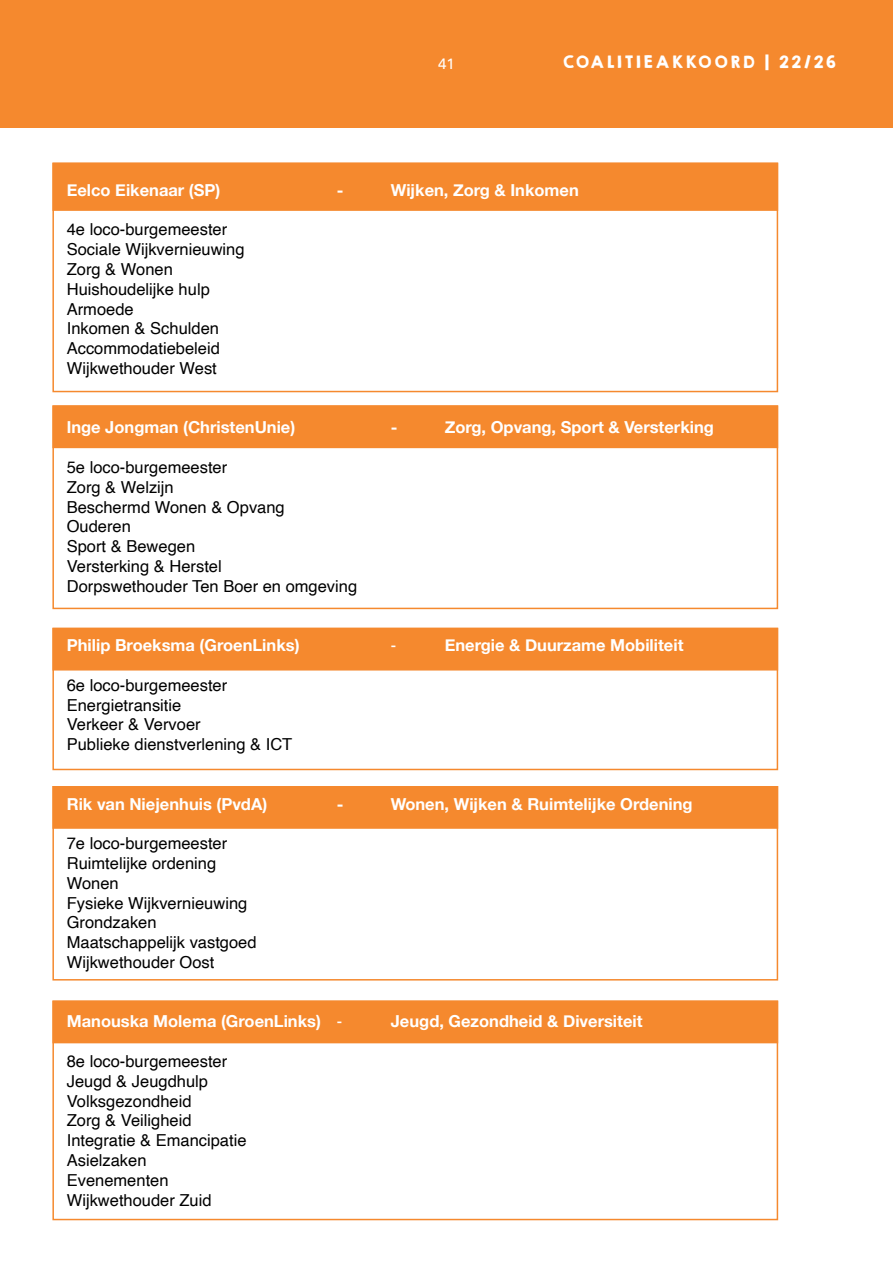
<style>
.page{position:relative;width:893px;height:1263px;background:#fff}
.page>*{position:absolute;margin:0;border:0;box-sizing:border-box;transform-origin:0 0}
.t1{font:16.5px/19.8px "Helvetica";color:#000}
.t2{font:700 16.5px "Helvetica Neue";color:#fff}
.t3{font:16.5px "Helvetica";color:#fff}
.t4{font:15.15px "KG Second Chances Solid";letter-spacing:.21em;color:#fff}
.t5{font:15px "Univers";color:#fff}
.s1{font-family:"Helvetica"}
.s2{font-family:"Helvetica";font-weight:400}
</style>
<div class="page">
<div style="left:0;top:0;width:893px;height:128px;background:#f5892e"></div>
<hr style="left:765px;top:54px;width:3px;height:16px;background:#fff">
<div style="left:52px;top:163px;width:726px;height:48px;background:#f5892e;border:2px solid #f5892e"></div>
<div style="left:52px;top:405px;width:726px;height:204px;border:2px solid #f5892e"></div>
<div style="left:52px;top:405px;width:726px;height:43px;background:#f5892e;border:2px solid #f5892e"></div>
<div style="left:52px;top:628px;width:726px;height:142px;border:2px solid #f5892e"></div>
<div style="left:52px;top:628px;width:726px;height:42px;background:#f5892e"></div>
<div style="left:52px;top:786px;width:726px;height:194px;border:2px solid #f5892e"></div>
<div style="left:52px;top:786px;width:726px;height:43px;background:#f5892e;border:2px solid #f5892e"></div>
<div style="left:52px;top:1000px;width:726px;height:220px;border:2px solid #f5892e"></div>
<div style="left:52px;top:1000px;width:726px;height:43px;background:#f5892e;border:2px solid #f5892e"></div>
<p class="t5" style="left:438px;top:54px;width:18px">41</p>
<p class="t4" style="left:563px;top:53px;width:193px">COALITIEAKKOORD</p>
<p class="t4" style="left:779px;top:53px;width:58px">22/26</p>
<p class="t2" style="left:67px;top:177px;width:155px">Eelco Eikenaar (SP)</p>
<p class="t2" style="left:337px;top:177px;width:8px">-</p>
<p class="t2" style="left:391px;top:177px;width:190px">Wijken, Zorg &amp; Inkomen</p>
<p class="t1" style="left:67px;top:220px;width:179px">4e loco-burgemeester<br>Sociale Wijkvernieuwing<br>Zorg &amp; Wonen<br>Huishoudelijke hulp<br>Armoede<br>Inkomen &amp; Schulden<br>Accommodatiebeleid<br>Wijkwethouder West</p>
<p class="t2" style="left:67px;top:415px;width:230px"><span class="s1">I</span>nge Jongman (ChristenUnie)</p>
<p class="t2" style="left:391px;top:415px;width:8px">-</p>
<p class="t2" style="left:445px;top:415px;width:271px">Zorg, Opvang, Sport &amp; Versterking</p>
<p class="t1" style="left:67px;top:458px;width:292px">5e loco-burgemeester<br>Zorg &amp; Welzijn<br>Beschermd Wonen &amp; Opvang<br>Ouderen<br>Sport &amp; Bewegen<br>Versterking &amp; Herstel<br>Dorpswethouder Ten Boer en omgeving</p>
<p class="t2" style="left:67px;top:632px;width:234px">Philip Broeksma (GroenLinks)</p>
<p class="t3" style="left:391px;top:633px;width:7px">-</p>
<p class="t2" style="left:445px;top:632px;width:240px">Energie &amp; Duurzame Mobiliteit</p>
<p class="t1" style="left:67px;top:676px;width:227px">6e loco-burgemeester<br>Energietransitie<br>Verkeer &amp; Vervoer<br>Publieke dienstverlening &amp; ICT</p>
<p class="t2" style="left:67px;top:791px;width:202px">Rik van Niejenhuis (PvdA)</p>
<p class="t2" style="left:337px;top:791px;width:8px">-</p>
<p class="t2" style="left:391px;top:791px;width:303px">Wonen, Wijken &amp; Ruimtelijke Ordening</p>
<p class="t1" style="left:67px;top:834px;width:191px">7e loco-burgemeester<br>Ruimtelijke ordening<br>Wonen<br>Fysieke Wijkvernieuwing<br>Grondzaken<br>Maatschappelijk vastgoed<br>Wijkwethouder Oost</p>
<p class="t2" style="left:67px;top:1009px;width:277px">Manouska Molema (GroenLinks) <span class="s2">-</span></p>
<p class="t2" style="left:391px;top:1009px;width:253px">Jeugd, Gezondheid &amp; Diversiteit</p>
<p class="t1" style="left:67px;top:1052px;width:181px">8e loco-burgemeester<br>Jeugd &amp; Jeugdhulp<br>Volksgezondheid<br>Zorg &amp; Veiligheid<br>Integratie &amp; Emancipatie<br>Asielzaken<br>Evenementen<br>Wijkwethouder Zuid</p>
</div>
